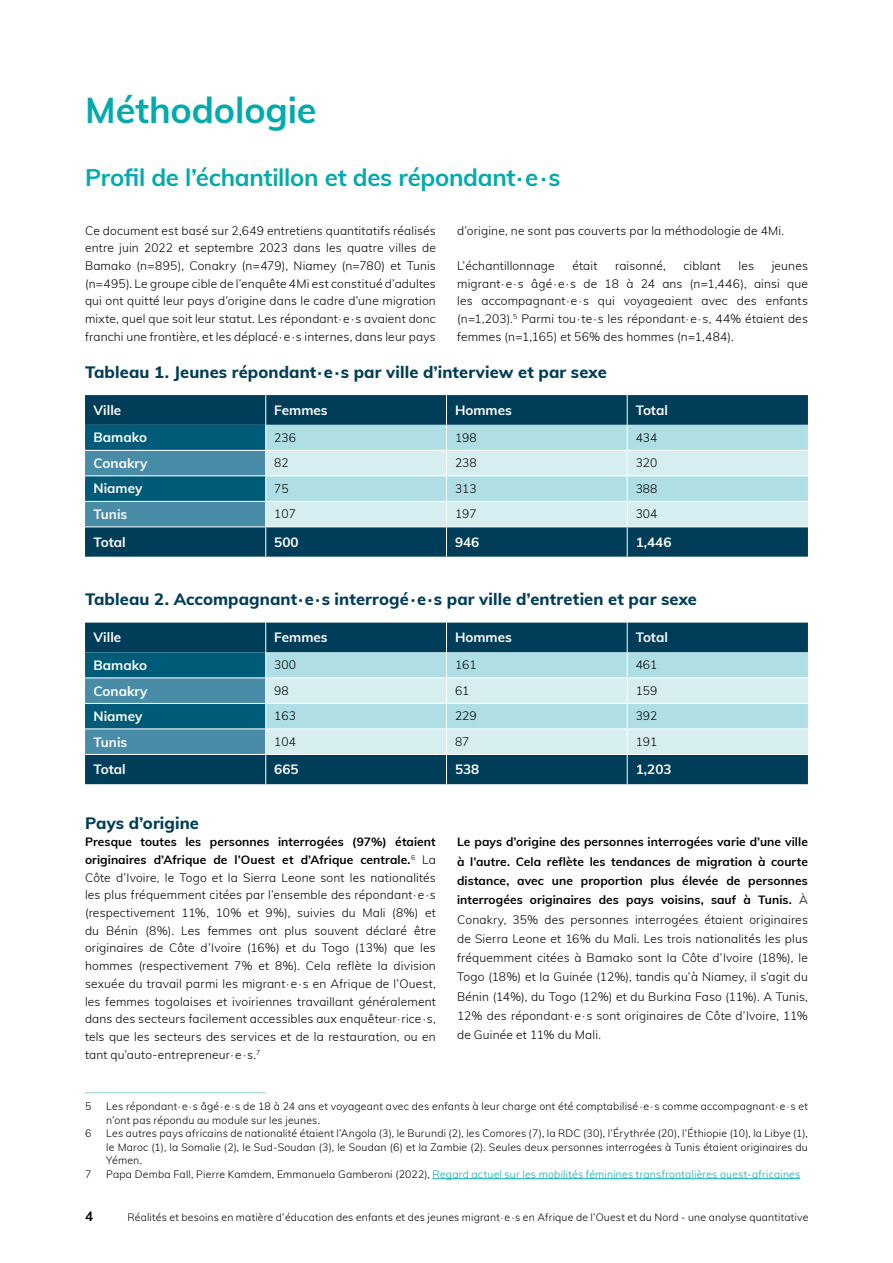
<style>
.page{position:relative;width:893px;height:1263px;background:#fff}
.page>*{position:absolute;margin:0;border:0;box-sizing:border-box;transform-origin:0 0}
.t1{font:700 36px "Muli";letter-spacing:-.005em;color:#00aaad}
.t2{font:700 24px "Muli";letter-spacing:-.01em;color:#00aaad}
.t3{font:800 16.5px "Muli";letter-spacing:.005em;color:#003d58}
.t4{font:700 13.5px "Muli";color:#fff}
.t5{font:700 13.5px "Muli";color:#000}
.t6{font:300 12px/17.7px "Muli";letter-spacing:.01em;color:#000;text-align:justify}
.t7{font:300 10.5px/13.5px "Muli";letter-spacing:.015em;color:#000}
.t8{font:300 10.5px "Muli";letter-spacing:.02em;color:#00aaad}
.s1{font-weight:700}
.s2{color:#000}
</style>
<div class="page">
<hr style="left:85px;top:1092px;width:181px;height:1px;background:#afdfe4">
<hr style="left:433px;top:1178px;width:367px;height:1px;background:#00aaad">
<svg style="left:85px;top:395px;width:723px;height:162px;background:#05415b"></svg>
<hr style="left:265px;top:395px;width:1px;height:30px;background:#fff">
<hr style="left:446px;top:395px;width:1px;height:30px;background:#fff">
<hr style="left:627px;top:395px;width:1px;height:30px;background:#fff">
<svg style="left:85px;top:425px;width:723px;height:101px;background:#9dcbd4"></svg>
<hr style="left:85px;top:526px;width:181px;height:1px;background:#fff">
<hr style="left:266px;top:526px;width:180px;height:1px;background:#fff">
<hr style="left:265px;top:527px;width:1px;height:30px;background:#fff">
<hr style="left:446px;top:526px;width:181px;height:1px;background:#fff">
<hr style="left:446px;top:527px;width:1px;height:30px;background:#fff">
<hr style="left:627px;top:526px;width:181px;height:1px;background:#fff">
<hr style="left:627px;top:527px;width:1px;height:30px;background:#fff">
<svg style="left:85px;top:623px;width:723px;height:161px;background:#6698a8"></svg>
<h1 class="t1" style="left:85px;top:84px;width:233px">Méthodologie</h1>
<h2 class="t2" style="left:85px;top:160px;width:477px">Profil de l’échantillon et des répondant∙e∙s</h2>
<p class="t6" style="left:85px;top:221px;width:352px">Ce document est basé sur 2,649 entretiens quantitatifs réalisés entre juin 2022 et septembre 2023 dans les quatre villes de Bamako (n=895), Conakry (n=479), Niamey (n=780) et Tunis (n=495). Le groupe cible de l’enquête 4Mi est constitué d’adultes qui ont quitté leur pays d’origine dans le cadre d’une migration mixte, quel que soit leur statut. Les répondant∙e∙s avaient donc franchi une frontière, et les déplacé∙e∙s internes, dans leur pays</p>
<p class="t6" style="left:457px;top:221px;width:329px">d’origine, ne sont pas couverts par la méthodologie de 4Mi.</p>
<p class="t6" style="left:457px;top:256px;width:99px">L’échantillonnage</p>
<p class="t6" style="left:572px;top:256px;width:27px">était</p>
<p class="t6" style="left:615px;top:256px;width:52px">raisonné,</p>
<p class="t6" style="left:683px;top:256px;width:39px">ciblant</p>
<p class="t6" style="left:739px;top:256px;width:17px">les</p>
<p class="t6" style="left:457px;top:256px;width:352px;text-indent:315px">jeunes migrant∙e∙s âgé∙e∙s de 18 à 24 ans (n=1,446), ainsi que les accompagnant∙e∙s qui voyageaient avec des enfants (n=1,203).<sup>5</sup> Parmi tou∙te∙s les répondant∙e∙s, 44% étaient des femmes (n=1,165) et 56% des hommes (n=1,484).</p>
<h3 class="t3" style="left:85px;top:360px;width:523px">Tableau 1. Jeunes répondant∙e∙s par ville d’interview et par sexe</h3>
<p class="t4" style="left:94px;top:400px;width:29px">Ville</p>
<p class="t4" style="left:274px;top:400px;width:55px">Femmes</p>
<p class="t4" style="left:455px;top:400px;width:58px">Hommes</p>
<p class="t4" style="left:636px;top:400px;width:34px">Total</p>
<p class="t4" style="left:94px;top:427px;width:55px">Bamako</p>
<p class="t6" style="left:274px;top:428px;width:23px">236</p>
<p class="t6" style="left:455px;top:428px;width:23px">198</p>
<p class="t6" style="left:636px;top:428px;width:23px">434</p>
<p class="t4" style="left:94px;top:453px;width:56px">Conakry</p>
<p class="t6" style="left:274px;top:453px;width:16px">82</p>
<p class="t6" style="left:455px;top:453px;width:23px">238</p>
<p class="t6" style="left:636px;top:453px;width:23px">320</p>
<p class="t4" style="left:94px;top:479px;width:50px">Niamey</p>
<p class="t6" style="left:274px;top:479px;width:16px">75</p>
<p class="t6" style="left:455px;top:479px;width:23px">313</p>
<p class="t6" style="left:636px;top:479px;width:23px">388</p>
<p class="t4" style="left:94px;top:504px;width:35px">Tunis</p>
<p class="t6" style="left:274px;top:504px;width:23px">107</p>
<p class="t6" style="left:455px;top:504px;width:23px">197</p>
<p class="t6" style="left:636px;top:504px;width:23px">304</p>
<p class="t4" style="left:94px;top:532px;width:34px">Total</p>
<p class="t4" style="left:274px;top:532px;width:26px">500</p>
<p class="t4" style="left:455px;top:532px;width:26px">946</p>
<p class="t4" style="left:636px;top:532px;width:37px">1,446</p>
<h3 class="t3" style="left:85px;top:587px;width:613px">Tableau 2. Accompagnant∙e∙s interrogé∙e∙s par ville d’entretien et par sexe</h3>
<p class="t4" style="left:94px;top:627px;width:29px">Ville</p>
<p class="t4" style="left:274px;top:627px;width:55px">Femmes</p>
<p class="t4" style="left:455px;top:627px;width:58px">Hommes</p>
<p class="t4" style="left:636px;top:627px;width:34px">Total</p>
<p class="t4" style="left:94px;top:655px;width:55px">Bamako</p>
<p class="t6" style="left:274px;top:655px;width:23px">300</p>
<p class="t6" style="left:455px;top:655px;width:23px">161</p>
<p class="t6" style="left:636px;top:655px;width:23px">461</p>
<p class="t4" style="left:94px;top:681px;width:56px">Conakry</p>
<p class="t6" style="left:274px;top:681px;width:16px">98</p>
<p class="t6" style="left:455px;top:681px;width:16px">61</p>
<p class="t6" style="left:636px;top:681px;width:23px">159</p>
<p class="t4" style="left:94px;top:706px;width:50px">Niamey</p>
<p class="t6" style="left:274px;top:706px;width:23px">163</p>
<p class="t6" style="left:455px;top:706px;width:23px">229</p>
<p class="t6" style="left:636px;top:706px;width:23px">392</p>
<p class="t4" style="left:94px;top:732px;width:35px">Tunis</p>
<p class="t6" style="left:274px;top:732px;width:23px">104</p>
<p class="t6" style="left:455px;top:732px;width:16px">87</p>
<p class="t6" style="left:636px;top:732px;width:23px">191</p>
<p class="t4" style="left:94px;top:759px;width:34px">Total</p>
<p class="t4" style="left:274px;top:759px;width:26px">665</p>
<p class="t4" style="left:455px;top:759px;width:26px">538</p>
<p class="t4" style="left:636px;top:759px;width:37px">1,203</p>
<h3 class="t3" style="left:85px;top:810px;width:115px">Pays d’origine</h3>
<p class="t6" style="left:85px;top:832px;width:352px"><span class="s1">Presque toutes les personnes interrogées (97%) étaient originaires d’Afrique de l’Ouest et d’Afrique centrale.</span><sup>6</sup> La Côte d’Ivoire, le Togo et la Sierra Leone sont les nationalités les plus fréquemment citées par l’ensemble des répondant∙e∙s (respectivement 11%, 10% et 9%), suivies du Mali (8%) et du Bénin (8%). Les femmes ont plus souvent déclaré être originaires de Côte d’Ivoire (16%) et du Togo (13%) que les hommes (respectivement 7% et 8%). Cela reflète la division sexuée du travail parmi les migrant∙e∙s en Afrique de l’Ouest, les femmes togolaises et ivoiriennes travaillant généralement dans des secteurs facilement accessibles aux enquêteur∙rice∙s, tels que les secteurs des services et de la restauration, ou en tant qu’auto-entrepreneur∙e∙s.<sup>7</sup></p>
<p class="t6" style="left:457px;top:832px;width:352px;line-height:19.4px"><span class="s1">Le pays d’origine des personnes interrogées varie d’une ville à l’autre. Cela reflète les tendances de migration à courte distance, avec une proportion plus élevée de personnes interrogées originaires des pays voisins, sauf à Tunis.</span> À Conakry, 35% des personnes interrogées étaient originaires de Sierra Leone et 16% du Mali. Les trois nationalités les plus fréquemment citées à Bamako sont la Côte d’Ivoire (18%), le Togo (18%) et la Guinée (12%), tandis qu’à Niamey, il s’agit du Bénin (14%), du Togo (12%) et du Burkina Faso (11%). A Tunis, 12% des répondant∙e∙s sont originaires de Côte d’Ivoire, 11% de Guinée et 11% du Mali.</p>
<p class="t7" style="left:85px;top:1099px;width:8px">5</p>
<p class="t7" style="left:106px;top:1099px;width:703px">Les répondant∙e∙s âgé∙e∙s de 18 à 24 ans et voyageant avec des enfants à leur charge ont été comptabilisé∙e∙s comme accompagnant∙e∙s et n’ont pas répondu au module sur les jeunes.</p>
<p class="t7" style="left:85px;top:1126px;width:8px">6</p>
<p class="t7" style="left:106px;top:1126px;width:703px;text-align:justify">Les autres pays africains de nationalité étaient l’Angola (3), le Burundi (2), les Comores (7), la RDC (30), l’Érythrée (20), l’Éthiopie (10), la Libye (1), le Maroc (1), la Somalie (2), le Sud-Soudan (3), le Soudan (6) et la Zambie (2). Seules deux personnes interrogées à Tunis étaient originaires du Yémen.</p>
<p class="t7" style="left:85px;top:1167px;width:8px">7</p>
<p class="t8" style="left:106px;top:1166px;width:696px"><span class="s2">Papa Demba Fall, Pierre Kamdem, Emmanuela Gamberoni (2022),</span> Regard actuel sur les mobilités féminines transfrontalières ouest-africaines</p>
<p class="t5" style="left:85px;top:1206px;width:10px">4</p>
<p class="t7" style="left:128px;top:1210px;width:682px">Réalités et besoins en matière d’éducation des enfants et des jeunes migrant∙e∙s en Afrique de l’Ouest et du Nord - une analyse quantitative</p>
</div>
